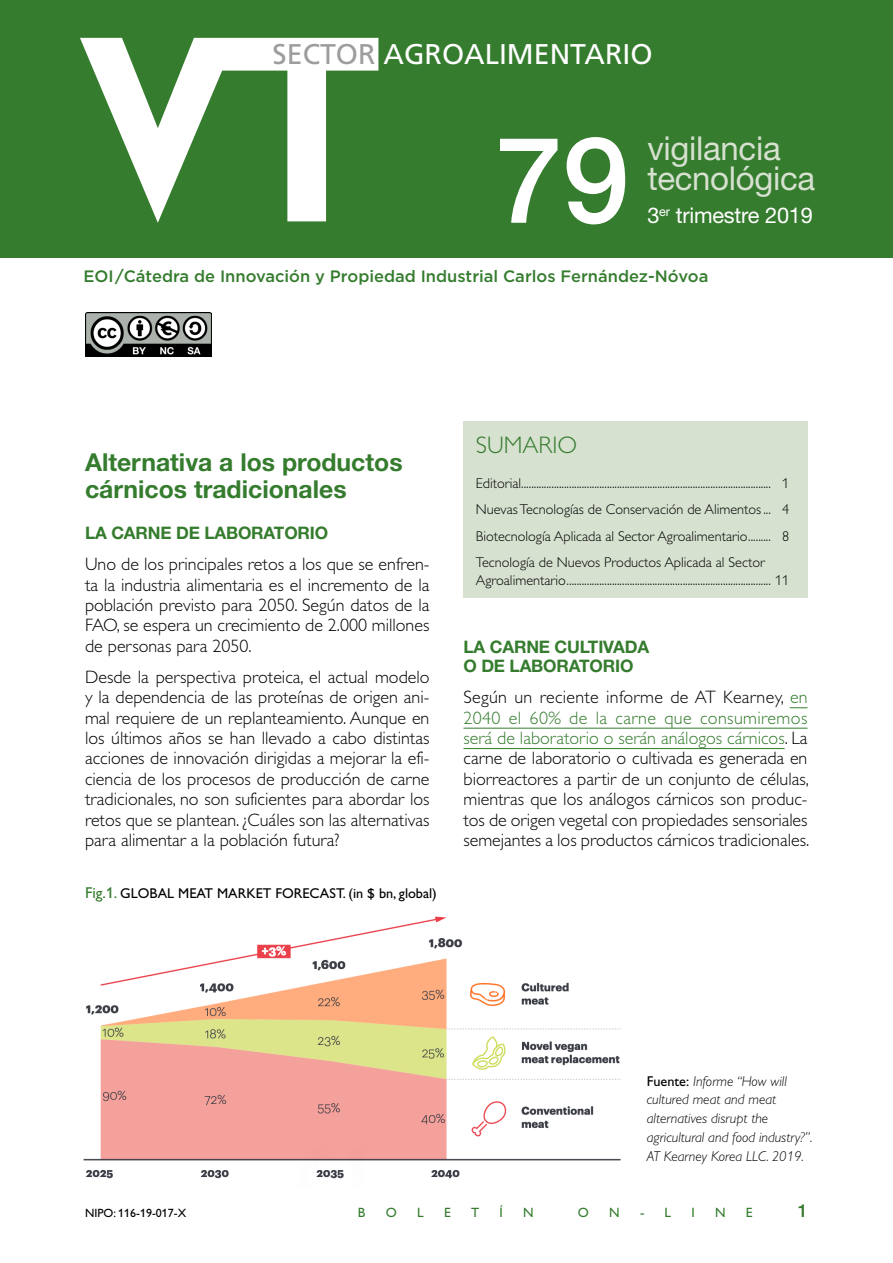
<style>
.page{position:relative;width:893px;height:1263px;background:#fff}
.page>*{position:absolute;margin:0;border:0;box-sizing:border-box;transform-origin:0 0}
.t1{font:500 120px "Helvetica Neue LT Std";color:#fff}
.t2{font:33px/30px "Helvetica Neue LT Std";letter-spacing:-.01em;color:#d7e1d0}
.t3{font:28.5px "Frutiger LT Std";color:#fff}
.t4{font:700 24.75px/27px "Helvetica Neue LT Std";color:#357c2e}
.t5{font:300 24px "Gill Alt One";color:#357c2e}
.t6{font:21.75px "Helvetica Neue LT Std";letter-spacing:-.01em;color:#fff}
.t7{font:300 18px/20.4px "Gill Alt One";color:#000;text-align:justify}
.t8{font:500 18px "Helvetica Neue LT Std";color:#357c2e}
.t9{font:700 17.25px/19.5px "Helvetica Neue LT Std";letter-spacing:-.01em;color:#357c2e}
.t10{font:500 16.5px "Gotham";color:#357c2e}
.t11{font:300 14.25px/26.5px "Gill Alt One";color:#000;text-align:justify}
.t12{font:italic 300 14.25px/18.8px "Gill Alt One";color:#000}
.t13{font:14.25px "Gill Alt One";color:#000}
.t14{font:13.5px "Gill Alt One";color:#357c2e}
.t15{font:12px "Gill Alt One";color:#000}
.s1{color:#9d9d9c}
.s2{font-size:15.75px;color:#357c2e}
.s3{color:#357c2e}
.s4{font-weight:400;font-style:normal}
</style>
<div class="page">
<img style="left:83px;top:916px;width:538px;height:263px">
<div style="left:0;top:0;width:893px;height:257px;background:#357c2e"></div>
<img style="left:85px;top:313px;width:126px;height:44px">
<svg style="left:80px;top:38px;width:298px;height:185px"></svg>
<div style="left:463px;top:421px;width:344px;height:177px;background:#d7e1d0"></div>
<svg style="left:790px;top:707px;width:17px;height:1px"></svg>
<hr style="left:463px;top:728px;width:344px;height:1px;background:#357c2e">
<hr style="left:463px;top:748px;width:322px;height:1px;background:#357c2e">
<h3 class="t3" style="left:273px;top:37px;width:382px"><span class="s1">SECTOR</span> AGROALIMENTARIO</h3>
<h1 class="t1" style="left:496px;top:109px;width:135px">79</h1>
<h2 class="t2" style="left:647px;top:133px;width:169px">vigilancia tecnológica</h2>
<p class="t6" style="left:647px;top:202px;width:167px">3<sup>er</sup> trimestre 2019</p>
<p class="t10" style="left:84px;top:267px;width:626px">EOI/Cátedra de Innovación y Propiedad Industrial Carlos Fernández-Nóvoa</p>
<h3 class="t4" style="left:85px;top:448px;width:319px">Alternativa a los productos cárnicos tradicionales</h3>
<p class="t9" style="left:85px;top:523px;width:245px">LA CARNE DE LABORATORIO</p>
<p class="t7" style="left:85px;top:554px;width:346px">Uno de los principales retos a los que se enfren&shy;ta la industria alimentaria es el incremento de la población previsto para 2050. Según datos de la FAO, se espera un crecimiento de 2.000 millones de personas para 2050.</p>
<p class="t7" style="left:85px;top:667px;width:346px">Desde la perspectiva proteica, el actual modelo y la dependencia de las proteínas de origen ani&shy;mal requiere de un replanteamiento. Aunque en los últimos años se han llevado a cabo distintas acciones de innovación dirigidas a mejorar la efi&shy;ciencia de los procesos de producción de carne tradicionales, no son suficientes para abordar los retos que se plantean. ¿Cuáles son las alternativas para alimentar a la población futura?</p>
<p class="t13" style="left:85px;top:885px;width:353px"><span class="s2">Fig.1.</span> GLOBAL MEAT MARKET FORECAST. (in $ bn, global)</p>
<h3 class="t5" style="left:476px;top:431px;width:103px">SUMARIO</h3>
<p class="t11" style="left:476px;top:470px;width:315px">Editorial................................................................................................... 1<br>Nuevas Tecnologías de Conservación de Alimentos... 4<br>Biotecnología Aplicada al Sector Agroalimentario......... 8<br>Tecnología de Nuevos Productos Aplicada al Sector</p>
<p class="t11" style="left:476px;top:567px;width:315px">Agroalimentario................................................................................. 11</p>
<p class="t9" style="left:463px;top:636px;width:187px">LA CARNE CULTIVADA<br>O DE LABORATORIO</p>
<p class="t7" style="left:463px;top:687px;width:347px">Según un reciente informe de AT Kearney, <span class="s3">en 2040 el 60% de la carne que consumiremos será de laboratorio o serán análogos cárnicos</span>. La carne de laboratorio o cultivada es generada en biorreactores a partir de un conjunto de células, mientras que los análogos cárnicos son produc&shy;tos de origen vegetal con propiedades sensoriales semejantes a los productos cárnicos tradicionales.</p>
<p class="t12" style="left:647px;top:1071px;width:167px"><span class="s4">Fuente:</span> Informe “How will cultured meat and meat alternatives disrupt the agricultural and food industry?”.<br>AT Kearney Korea LLC. 2019.</p>
<p class="t15" style="left:85px;top:1206px;width:103px">NIPO: 116-19-017-X</p>
<p class="t14" style="left:358px;top:1205px;width:9px">B</p>
<p class="t14" style="left:386px;top:1205px;width:13px">O</p>
<p class="t14" style="left:417px;top:1205px;width:8px">L</p>
<p class="t14" style="left:444px;top:1205px;width:8px">E</p>
<p class="t14" style="left:471px;top:1205px;width:10px">T</p>
<p class="t14" style="left:499px;top:1205px;width:5px">Í</p>
<p class="t14" style="left:523px;top:1205px;width:12px">N</p>
<p class="t14" style="left:578px;top:1205px;width:13px">O</p>
<p class="t14" style="left:609px;top:1205px;width:12px">N</p>
<p class="t14" style="left:640px;top:1205px;width:33px">- L</p>
<p class="t14" style="left:691px;top:1205px;width:5px">I</p>
<p class="t14" style="left:715px;top:1205px;width:12px">N</p>
<p class="t14" style="left:746px;top:1205px;width:8px">E</p>
<p class="t8" style="left:798px;top:1200px;width:12px">1</p>
</div>
